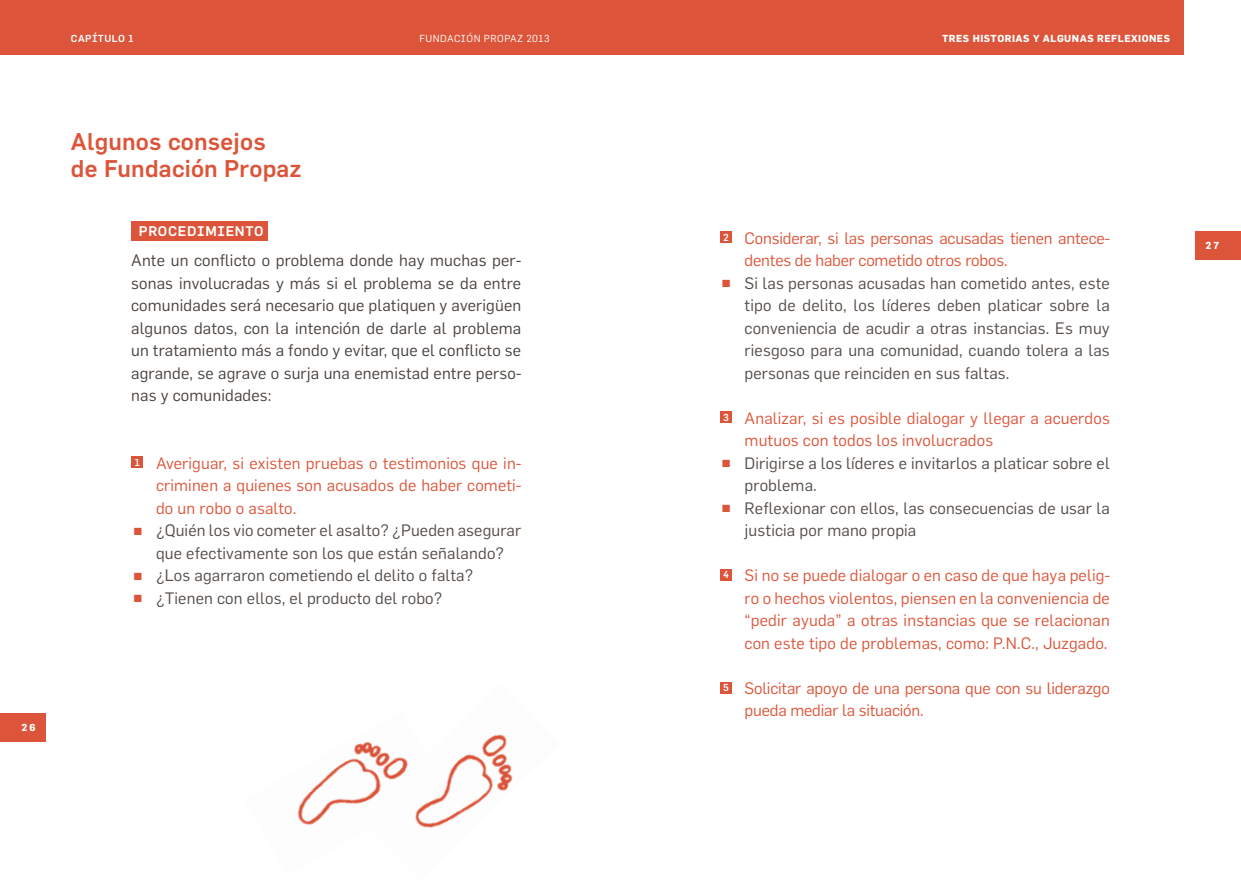
<style>
.page{position:relative;width:1241px;height:886px;background:#fff}
.page>*{position:absolute;margin:0;border:0;box-sizing:border-box;transform-origin:0 0}
.t1{font:500 23.75px/27.5px "Flama";letter-spacing:.01em;color:#dc553a}
.t2{font:16.25px "Flama";letter-spacing:.01em;color:#534c47}
.t3{font:16.25px/22.5px "Flama";letter-spacing:.01em;color:#dc553a;text-align:justify}
.t4{font:16.25px/22.5px "Flama";letter-spacing:.01em;color:#48413c;text-align:justify}
.t5{font:16.25px/22.5px "Flama";letter-spacing:-.01em;color:#dc553a}
.t6{font:500 13.75px "Flama";color:#fff}
.t7{font:700 10px "Flama";letter-spacing:.05em;color:#fff}
.t8{font:10px "Flama";letter-spacing:.05em;color:#fff}
.t9{font:500 10px "Flama";letter-spacing:.05em;color:#fff}
.s1{font-size:10px;color:#dc553a}
</style>
<div class="page">
<div style="left:0;top:713px;width:46px;height:28px;background:#dc553a"></div>
<div style="left:1194px;top:231px;width:46px;height:29px;background:#dc553a"></div>
<div style="left:0;top:0;width:1183px;height:55px;background:#dc553a"></div>
<img style="left:297px;top:743px;width:63px;height:82px">
<img style="left:360px;top:734px;width:153px;height:94px">
<div style="left:131px;top:457px;width:12px;height:11px;background:#dc553a"></div>
<div style="left:720px;top:232px;width:11px;height:11px;background:#dc553a"></div>
<div style="left:720px;top:412px;width:11px;height:11px;background:#dc553a"></div>
<div style="left:720px;top:569px;width:11px;height:12px;background:#dc553a"></div>
<div style="left:720px;top:682px;width:11px;height:11px;background:#dc553a"></div>
<div style="left:131px;top:221px;width:137px;height:19px;background:#dc553a"></div>
<p class="t9" style="left:71px;top:32px;width:64px">CAPÍTULO 1</p>
<p class="t8" style="left:419px;top:32px;width:131px">Fundación Propaz 2013</p>
<h1 class="t1" style="left:71px;top:127px;width:232px">Algunos consejos<br>de Fundación Propaz</h1>
<p class="t6" style="left:139px;top:223px;width:11px">procedimiento</p>
<p class="t4" style="left:131px;top:249px;width:392px">Ante un conflicto o problema donde hay muchas per&shy;sonas involucradas y más si el problema se da entre comunidades será necesario que platiquen y averigüen algunos datos, con la intención de darle al problema un tratamiento más a fondo y evitar, que el conflicto se agrande, se agrave o surja una enemistad entre perso&shy;nas y comunidades:</p>
<p class="t3" style="left:135px;top:451px;width:388px"><sup>1</sup> Averiguar, si existen pruebas o testimonios que in-</p>
<p class="t3" style="left:156px;top:474px;width:367px">criminen a quienes son acusados de haber cometi-</p>
<p class="t3" style="left:156px;top:496px;width:142px">do un robo o asalto.</p>
<p class="t2" style="left:134px;top:521px;width:389px"><span class="s1">π</span> ¿Quién los vio cometer el asalto? ¿Pueden asegurar</p>
<p class="t2" style="left:156px;top:543px;width:349px">que efectivamente son los que están señalando?</p>
<p class="t2" style="left:134px;top:566px;width:341px"><span class="s1">π</span> ¿Los agarraron cometiendo el delito o falta?</p>
<p class="t2" style="left:134px;top:588px;width:310px"><span class="s1">π</span> ¿Tienen con ellos, el producto del robo?</p>
<p class="t7" style="left:21px;top:722px;width:15px">26</p>
<p class="t7" style="left:941px;top:32px;width:15px">TRES</p>
<p class="t7" style="left:972px;top:32px;width:39px">HISTORIAS</p>
<p class="t7" style="left:1032px;top:32px;width:47px">Y ALGUNAS</p>
<p class="t7" style="left:1096px;top:32px;width:60px">REFLEXIONES</p>
<p class="t5" style="left:723px;top:226px;width:388px"><sup>2</sup> Considerar, si las personas acusadas tienen antece-</p>
<p class="t5" style="left:744px;top:249px;width:264px">dentes de haber cometido otros robos.</p>
<p class="t2" style="left:722px;top:273px;width:389px"><span class="s1">π</span> Si las personas acusadas han cometido antes, este</p>
<p class="t2" style="left:744px;top:296px;width:367px">tipo de delito, los líderes deben platicar sobre la</p>
<p class="t2" style="left:744px;top:318px;width:366px">conveniencia de acudir a otras instancias. Es muy</p>
<p class="t2" style="left:744px;top:341px;width:366px">riesgoso para una comunidad, cuando tolera a las</p>
<p class="t2" style="left:744px;top:363px;width:266px">personas que reinciden en sus faltas.</p>
<p class="t3" style="left:723px;top:406px;width:388px"><sup>3</sup> Analizar, si es posible dialogar y llegar a acuerdos</p>
<p class="t3" style="left:744px;top:429px;width:250px">mutuos con todos los involucrados</p>
<p class="t2" style="left:722px;top:453px;width:389px"><span class="s1">π</span> Dirigirse a los líderes e invitarlos a platicar sobre el</p>
<p class="t2" style="left:744px;top:476px;width:74px">problema.</p>
<p class="t2" style="left:722px;top:498px;width:389px"><span class="s1">π</span> Reflexionar con ellos, las consecuencias de usar la</p>
<p class="t2" style="left:744px;top:521px;width:173px">justicia por mano propia</p>
<p class="t3" style="left:744px;top:564px;width:367px;text-indent:-21px"><sup>4</sup> Si no se puede dialogar o en caso de que haya pelig&shy;ro o hechos violentos, piensen en la conveniencia de “pedir ayuda” a otras instancias que se relacionan con este tipo de problemas, como: P.N .C., Juzgado.</p>
<p class="t5" style="left:744px;top:676px;width:367px;text-indent:-21px"><sup>5</sup> Solicitar apoyo de una persona que con su liderazgo pueda mediar la situación.</p>
<p class="t7" style="left:1205px;top:240px;width:15px">27</p>
</div>
